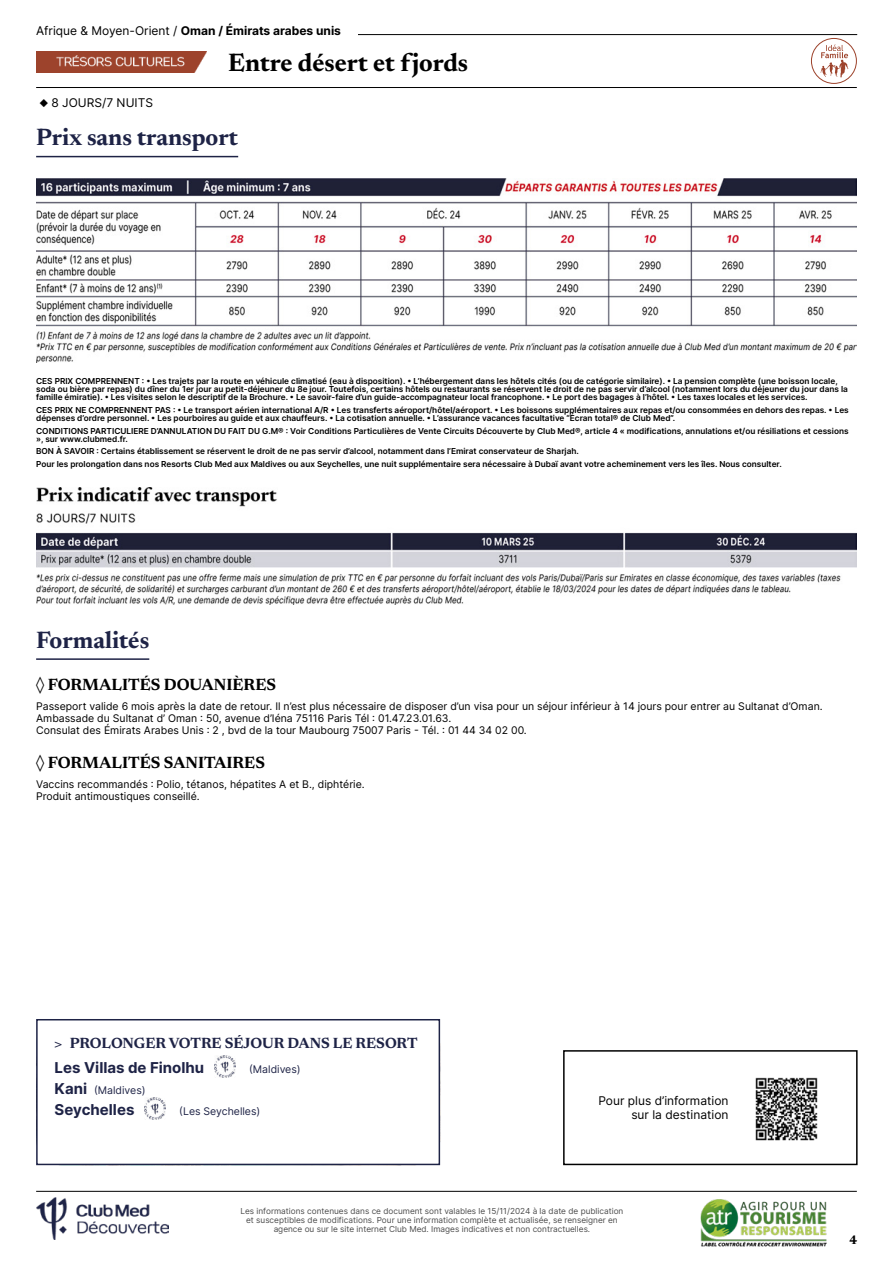
<style>
.page{position:relative;width:893px;height:1263px;background:#fff}
.page>*{position:absolute;margin:0;border:0;box-sizing:border-box;transform-origin:0 0}
.t1{font:700 25.5px "Newsreader 24 pt";color:#000}
.t2{font:700 24px "Newsreader 24 pt";color:#1e2346}
.t3{font:700 16.5px "Newsreader 24 pt";color:#000}
.t4{font:700 15px "Newsreader 24 pt";color:#1e2346}
.t5{font:700 15px "Inter";color:#1e2346}
.t6{font:700 12.6px "Newsreader 24 pt";color:#000}
.t7{font:12px/14.4px "Inter";color:#000;text-align:right}
.t8{font:700 12px "Inter";color:#000}
.t9{font:10.5px/12px "Inter";color:#000}
.t10{font:10.5px "Inter";color:#1e2346}
.t11{font:600 8.25px/8.2px "Inter";color:#000}
.t12{font:8.25px/9px "Inter";color:#4d4d4d;text-align:center}
.s1{font-weight:400}
.s2{font-weight:700;font-size:15px}
</style>
<div class="page">
<hr style="left:64px;top:34px;width:793px;height:1px;background:#000">
<img style="left:36px;top:51px;width:171px;height:21px">
<hr style="left:36px;top:87px;width:821px;height:1px;background:#000">
<div style="left:36px;top:26px;width:322px;height:17px;background:#fff"></div>
<hr style="left:36px;top:1191px;width:821px;height:1px;background:#000">
<div style="left:811px;top:38px;width:46px;height:46px;border:1px solid #9d432c;border-radius:50%"></div>
<svg style="left:821px;top:45px;width:27px;height:33px"></svg>
<img style="left:36px;top:1197px;width:132px;height:42px">
<img style="left:700px;top:1199px;width:127px;height:48px">
<hr style="left:36px;top:156px;width:202px;height:1px;background:#1e2346">
<hr style="left:36px;top:658px;width:113px;height:2px;background:#1e2346">
<img style="left:36px;top:179px;width:821px;height:184px">
<img style="left:36px;top:487px;width:821px;height:118px">
<img style="left:214px;top:1056px;width:21px;height:21px">
<img style="left:144px;top:1098px;width:21px;height:21px">
<div style="left:36px;top:1019px;width:404px;height:146px;border:2px solid #1e2346"></div>
<div style="left:563px;top:1050px;width:295px;height:115px;border:2px solid #000"></div>
<img style="left:755px;top:1077px;width:63px;height:64px">
<h3 class="t8" style="left:36px;top:22px;width:306px"><span class="s1">Afrique &amp; Moyen-Orient /</span> Oman / Émirats arabes unis</h3>
<h1 class="t1" style="left:228px;top:44px;width:242px">Entre désert et fjords</h1>
<h3 class="t7" style="left:40px;top:95px;width:115px">◆ 8 JOURS/7 NUITS</h3>
<h2 class="t2" style="left:36px;top:120px;width:204px">Prix sans transport</h2>
<p class="t11" style="left:36px;top:377px;width:813px">CES PRIX COMPRENNENT : • Les trajets par la route en véhicule climatisé (eau à disposition). • L’hébergement dans les hôtels cités (ou de catégorie similaire). • La pension complète (une boisson locale, soda ou bière par repas) du dîner du 1er jour au petit-déjeuner du 8e jour. Toutefois, certains hôtels ou restaurants se réservent le droit de ne pas servir d’alcool (notamment lors du déjeuner du jour dans la famille émiratie). • Les visites selon le descriptif de la Brochure. • Le savoir-faire d’un guide-accompagnateur local francophone. • Le port des bagages à l’hôtel. • Les taxes locales et les services.</p>
<p class="t11" style="left:36px;top:406px;width:814px">CES PRIX NE COMPRENNENT PAS : • Le transport aérien international A/R • Les transferts aéroport/hôtel/aéroport. • Les boissons supplémentaires aux repas et/ou consommées en dehors des repas. • Les dépenses d’ordre personnel. • Les pourboires au guide et aux chauffeurs. • La cotisation annuelle. • L’assurance vacances facultative “Écran total® de Club Med”.</p>
<p class="t11" style="left:36px;top:426px;width:814px">CONDITIONS PARTICULIERE D’ANNULATION DU FAIT DU G.M® : Voir Conditions Particulières de Vente Circuits Découverte by Club Med®, article 4 « modifications, annulations et/ou résiliations et cessions », sur www.clubmed.fr.</p>
<p class="t11" style="left:36px;top:445px;width:747px;line-height:12.5px">BON À SAVOIR : Certains établissement se réservent le droit de ne pas servir d’alcool, notamment dans l’Emirat conservateur de Sharjah.<br>Pour les prolongation dans nos Resorts Club Med aux Maldives ou aux Seychelles, une nuit supplémentaire sera nécessaire à Dubaï avant votre acheminement vers les îles. Nous consulter.</p>
<h2 class="t2" style="left:36px;top:623px;width:115px">Formalités</h2>
<h3 class="t3" style="left:36px;top:672px;width:241px">◊ FORMALITÉS DOUANIÈRES</h3>
<p class="t9" style="left:36px;top:700px;width:788px">Passeport valide 6 mois après la date de retour. Il n’est plus nécessaire de disposer d’un visa pour un séjour inférieur à 14 jours pour entrer au Sultanat d’Oman.<br>Ambassade du Sultanat d’ Oman : 50, avenue d’Iéna 75116 Paris Tél : 01.47.23.01.63.<br>Consulat des Émirats Arabes Unis : 2 , bvd de la tour Maubourg 75007 Paris - Tél. : 01 44 34 02 00.</p>
<h3 class="t3" style="left:36px;top:750px;width:230px">◊ FORMALITÉS SANITAIRES</h3>
<p class="t9" style="left:36px;top:778px;width:330px">Vaccins recommandés : Polio, tétanos, hépatites A et B., diphtérie.<br>Produit antimoustiques conseillé.</p>
<h3 class="t4" style="left:55px;top:1032px;width:364px">&gt; PROLONGER VOTRE SÉJOUR DANS LE RESORT</h3>
<h3 class="t5" style="left:55px;top:1056px;width:151px">Les Villas de Finolhu</h3>
<p class="t10" style="left:249px;top:1061px;width:53px">(Maldives)</p>
<p class="t10" style="left:55px;top:1082px;width:93px"><span class="s2">Kani</span> (Maldives)</p>
<h3 class="t5" style="left:55px;top:1098px;width:81px">Seychelles</h3>
<p class="t10" style="left:179px;top:1103px;width:83px">(Les Seychelles)</p>
<h3 class="t7" style="left:598px;top:1093px;width:132px">Pour plus d’information sur la destination</h3>
<p class="t12" style="left:240px;top:1206px;width:384px">Les informations contenues dans ce document sont valables le 15/11/2024 à la date de publication et susceptibles de modifications. Pour une information complète et actualisée, se renseigner en agence ou sur le site internet Club Med. Images indicatives et non contractuelles.</p>
<h3 class="t6" style="left:849px;top:1230px;width:9px">4</h3>
</div>
